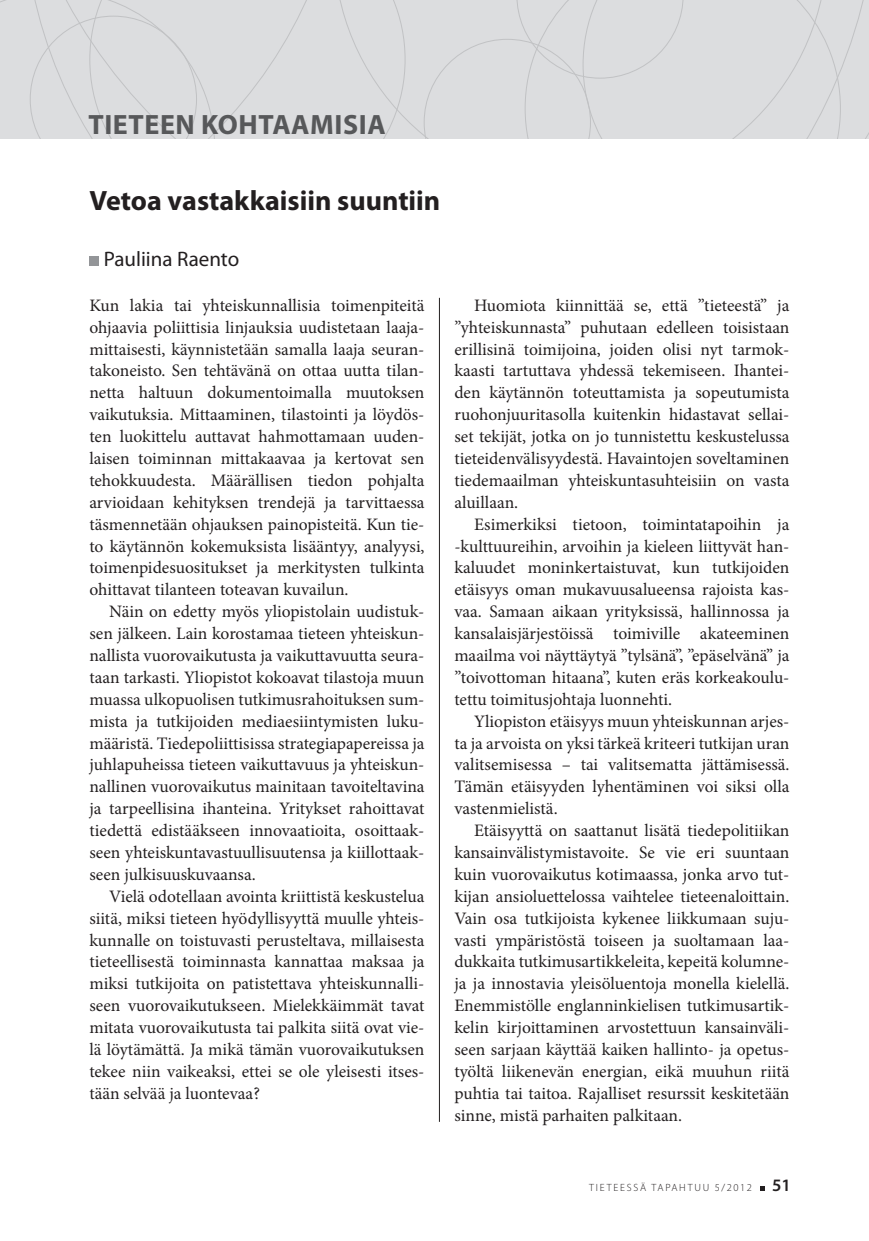
<style>
.page{position:relative;width:869px;height:1241px;background:#fff}
.page>*{position:absolute;margin:0;border:0;box-sizing:border-box;transform-origin:0 0}
.jutun_otsikko{font:700 28px "Myriad Pro";color:#231f20}
.kolumniotsikko{font:700 28px "Myriad Pro";letter-spacing:.02em;color:#57585a}
.kirjoittaja{font:21px "Myriad Pro";color:#231f20}
.leipis{font:17.5px/21.9px "Minion Pro";color:#231f20;text-align:justify}
.leipis_1__kpl{font:17.5px/21.9px "Minion Pro";letter-spacing:-.005em;color:#231f20;text-align:justify}
.t1{font:300 10.5px "Myriad Pro";letter-spacing:.17em;color:#231f20}
.s1{font-weight:600;font-size:17.5px}
</style>
<div class="page">
<svg style="left:760px;top:1186px;width:4px;height:4px"></svg>
<hr style="left:439px;top:298px;width:1px;height:823px;background:#231f20">
<div style="left:405px;top:0;width:18px;height:139px;background:#dcdddf"></div>
<div style="left:423px;top:0;width:445px;height:139px;background:#dcdddf"></div>
<div style="left:0;top:0;width:89px;height:139px;background:#dcdddf"></div>
<div style="left:89px;top:0;width:316px;height:139px;background:#dcdddf"></div>
<div style="left:89px;top:256px;width:10px;height:10px;background:#939598"></div>
<p class="kolumniotsikko" style="left:88px;top:106px;width:298px">TIETEEN KOHTAAMISIA</p>
<p class="jutun_otsikko" style="left:89px;top:182px;width:352px">Vetoa vastakkaisiin suuntiin</p>
<p class="kirjoittaja" style="left:104px;top:246px;width:137px">Pauliina Raento</p>
<p class="leipis_1__kpl" style="left:89px;top:294px;width:336px">Kun lakia tai yhteiskunnallisia toimenpiteitä ohjaavia poliittisia linjauksia uudistetaan laaja&shy;mittaisesti, käynnistetään samalla laaja seuran&shy;takoneisto. Sen tehtävänä on ottaa uutta tilan&shy;netta haltuun dokumentoimalla muutoksen vaikutuksia. Mittaaminen, tilastointi ja löydös&shy;ten luokittelu auttavat hahmottamaan uuden&shy;laisen toiminnan mittakaavaa ja kertovat sen tehokkuudesta. Määrällisen tiedon pohjalta arvioidaan kehityksen trendejä ja tarvittaessa täsmennetään ohjauksen painopisteitä. Kun tie&shy;to käytännön kokemuksista lisääntyy, analyysi, toimenpidesuositukset ja merkitysten tulkinta ohittavat tilanteen toteavan kuvailun.</p>
<p class="leipis" style="left:89px;top:600px;width:336px;text-indent:20px">Näin on edetty myös yliopistolain uudistuk&shy;sen jälkeen. Lain korostamaa tieteen yhteiskun&shy;nallista vuorovaikutusta ja vaikuttavuutta seura&shy;taan tarkasti. Yliopistot kokoavat tilastoja muun muassa ulkopuolisen tutkimusrahoituksen sum&shy;mista ja tutkijoiden mediaesiintymisten luku&shy;määristä. Tiedepoliittisissa strategiapapereissa ja juhlapuheissa tieteen vaikuttavuus ja yhteiskun&shy;nallinen vuorovaikutus mainitaan tavoiteltavina ja tarpeellisina ihanteina. Yritykset rahoittavat tiedettä edistääkseen innovaatioita, osoittaak&shy;seen yhteiskuntavastuullisuutensa ja kiillottaak&shy;seen julkisuuskuvaansa.</p>
<p class="leipis" style="left:89px;top:885px;width:336px;text-indent:20px">Vielä odotellaan avointa kriittistä keskustelua siitä, miksi tieteen hyödyllisyyttä muulle yhteis&shy;kunnalle on toistuvasti perusteltava, millaisesta tieteellisestä toiminnasta kannattaa maksaa ja miksi tutkijoita on patistettava yhteiskunnalli&shy;seen vuorovaikutukseen. Mielekkäimmät tavat mitata vuorovaikutusta tai palkita siitä ovat vie&shy;lä löytämättä. Ja mikä tämän vuorovaikutuksen tekee niin vaikeaksi, ettei se ole yleisesti itses&shy;tään selvää ja luontevaa?</p>
<p class="leipis" style="left:454px;top:294px;width:336px;text-indent:20px">Huomiota kiinnittää se, että ”tieteestä” ja ”yhteiskunnasta” puhutaan edelleen toisistaan erillisinä toimijoina, joiden olisi nyt tarmok&shy;kaasti tartuttava yhdessä tekemiseen. Ihantei&shy;den käytännön toteuttamista ja sopeutumista ruohonjuuritasolla kuitenkin hidastavat sellai&shy;set tekijät, jotka on jo tunnistettu keskustelussa tieteidenvälisyydestä. Havaintojen soveltaminen tiedemaailman yhteiskuntasuhteisiin on vasta aluillaan.</p>
<p class="leipis" style="left:454px;top:513px;width:336px;text-indent:20px">Esimerkiksi tietoon, toimintatapoihin ja -kulttuureihin, arvoihin ja kieleen liittyvät han&shy;kaluudet moninkertaistuvat, kun tutkijoiden etäisyys oman mukavuusalueensa rajoista kas&shy;vaa. Samaan aikaan yrityksissä, hallinnossa ja kansalaisjärjestöissä toimiville akateeminen maailma voi näyttäytyä ”tylsänä”, ”epäselvänä” ja ”toivottoman hitaana”, kuten eräs korkeakoulu&shy;tettu toimitusjohtaja luonnehti.</p>
<p class="leipis" style="left:454px;top:710px;width:336px;text-indent:20px">Yliopiston etäisyys muun yhteiskunnan arjes&shy;ta ja arvoista on yksi tärkeä kriteeri tutkijan uran valitsemisessa – tai valitsematta jättämisessä.<br>Tämän etäisyyden lyhentäminen voi siksi olla vastenmielistä.</p>
<p class="leipis" style="left:454px;top:819px;width:336px;text-indent:20px">Etäisyyttä on saattanut lisätä tiedepolitiikan kansainvälistymistavoite. Se vie eri suuntaan kuin vuorovaikutus kotimaassa, jonka arvo tut&shy;kijan ansioluettelossa vaihtelee tieteenaloittain.<br>Vain osa tutkijoista kykenee liikkumaan suju&shy;vasti ympäristöstä toiseen ja suoltamaan laa&shy;dukkaita tutkimusartikkeleita, kepeitä kolumne&shy;ja ja innostavia yleisöluentoja monella kielellä.<br>Enemmistölle englanninkielisen tutkimusartik&shy;kelin kirjoittaminen arvostettuun kansainväli&shy;seen sarjaan käyttää kaiken hallinto- ja opetus&shy;työltä liikenevän energian, eikä muuhun riitä puhtia tai taitoa. Rajalliset resurssit keskitetään sinne, mistä parhaiten palkitaan.</p>
<p class="t1" style="left:589px;top:1181px;width:203px">TIETEESSÄ TAPAHTUU 5/2012 <span class="s1">51</span></p>
</div>
